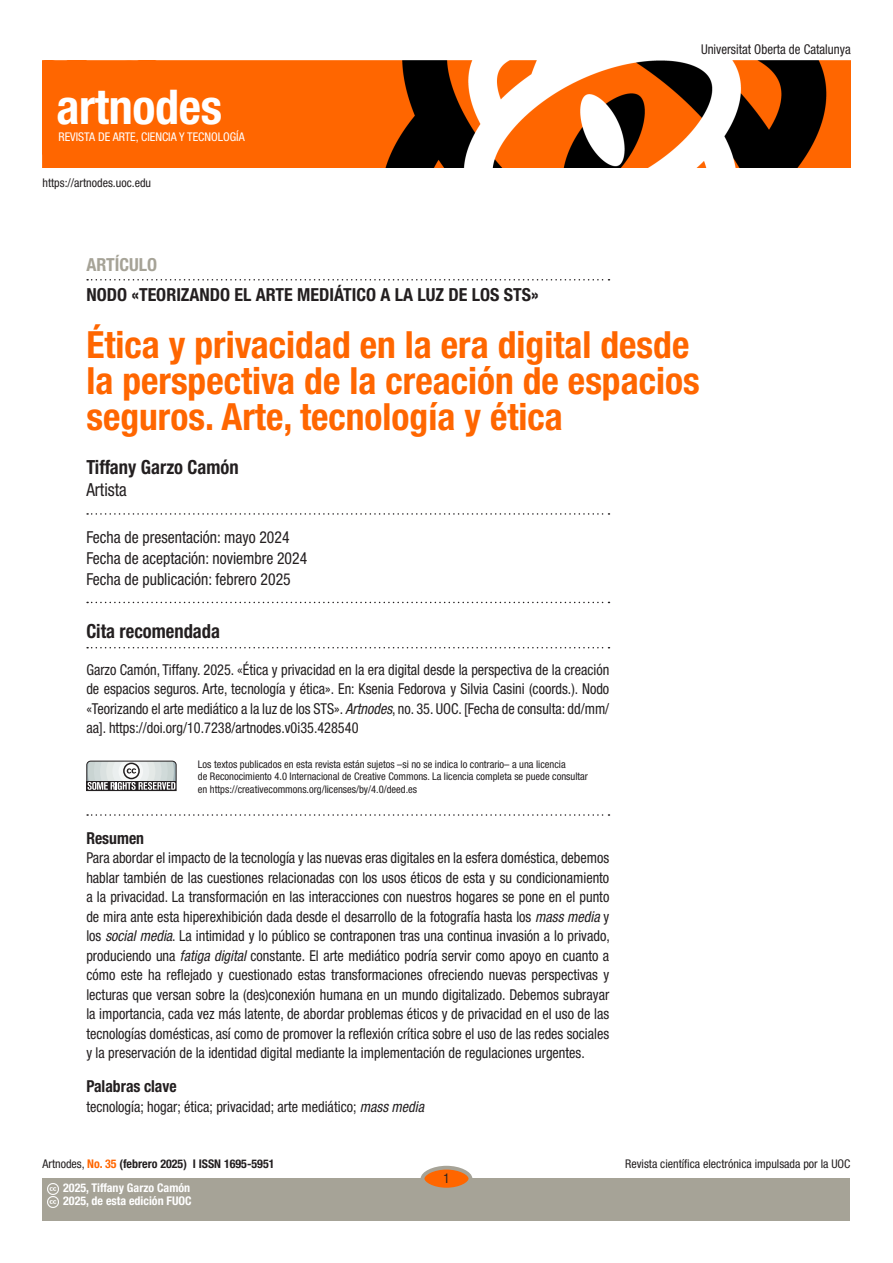
<style>
.page{position:relative;width:893px;height:1263px;background:#fff}
.page>*{position:absolute;margin:0;border:0;box-sizing:border-box;transform-origin:0 0}
.t1{font:700 condensed 48px "Helvetica Neue LT Std";letter-spacing:-.005em;color:#fff}
._01_titulo{font:700 condensed 37.5px/36px "Helvetica Neue LT Std";color:#f60}
._01_autor{font:700 condensed 19.5px "Helvetica Neue LT Std";color:#231f20;scale:.95 1}
._04_cita_recomendada{font:700 condensed 19.5px "Helvetica Neue LT Std";color:#231f20;scale:.95 1}
._01_nodo{font:700 condensed 18px "Helvetica Neue LT Std";color:#231f20}
._01_articulo{font:700 condensed 18px "Helvetica Neue LT Std";color:#a6a397}
._01_universidad_filete{font:condensed 18px "Helvetica Neue LT Std";color:#231f20;scale:.95 1}
._01_fecha{font:condensed 16.5px "Helvetica Neue LT Std";color:#231f20;scale:.95 1}
._01_fecha_filete{font:condensed 16.5px "Helvetica Neue LT Std";color:#231f20;scale:.95 1}
._01_palabras_clave{font:700 condensed 16.5px "Helvetica Neue LT Std";color:#231f20;scale:.95 1}
._01_resumen{font:700 condensed 16.5px "Helvetica Neue LT Std";color:#231f20;scale:.95 1}
._02_texto_resumen_sangria_dra{font:condensed 15px/19.5px "Helvetica Neue LT Std";color:#231f20;text-align:justify;scale:.95 1}
._02_texto_cita{font:condensed 15px/19.5px "Helvetica Neue LT Std";color:#231f20;text-align:justify;scale:.95 1}
._02_palabras_clave{font:condensed 15px "Helvetica Neue LT Std";color:#231f20;scale:.95 1}
.t2{font:condensed 13.5px "Helvetica Neue LT Std";color:#231f20;scale:.95 1}
.t3{font:condensed 12px "Helvetica Neue LT Std";color:#231f20}
.t4{font:700 condensed 12px/13.5px "Helvetica Neue LT Std";color:#fff}
.t5{font:700 condensed 12px "Helvetica Neue LT Std";color:#231f20}
.t6{font:condensed 12px "Helvetica Neue LT Std";color:#fff}
._01_copyright{font:condensed 10.5px/12.8px "Helvetica Neue LT Std";color:#231f20}
.s1{font-style:italic}
.s2{font-weight:400}
.s3{color:#f60}
</style>
<div class="page">
<div style="left:43px;top:1178px;width:807px;height:42px;background:#a6a397"></div>
<div style="left:422px;top:1168px;width:48px;height:21px;background:#f60;border-radius:50%"></div>
<div style="left:421px;top:1166px;width:51px;height:25px;border:4px solid #a6a397;border-radius:50%"></div>
<img style="left:43px;top:61px;width:807px;height:106px">
<svg style="left:47px;top:1183px;width:11px;height:25px"></svg>
<svg style="left:87px;top:279px;width:522px;height:1px"></svg>
<svg style="left:87px;top:513px;width:522px;height:2px"></svg>
<svg style="left:87px;top:602px;width:522px;height:1px"></svg>
<svg style="left:87px;top:647px;width:522px;height:1px"></svg>
<svg style="left:87px;top:814px;width:522px;height:2px"></svg>
<svg style="left:86px;top:761px;width:91px;height:30px;background:#b1b4b4"></svg>
<h1 class="t1" style="left:56px;top:77px;width:167px">artnodes</h1>
<p class="t6" style="left:58px;top:129px;width:188px">REVISTA DE ARTE, CIENCIA Y TECNOLOGÍA</p>
<p class="t3" style="left:43px;top:176px;width:110px">https://artnodes.uoc.edu</p>
<p class="t2" style="left:701px;top:42px;width:159px">Universitat Oberta de Catalunya</p>
<p class="_01_articulo" style="left:86px;top:253px;width:72px">ARTÍCULO</p>
<p class="_01_nodo" style="left:86px;top:283px;width:454px">NODO «TEORIZANDO EL ARTE MEDIÁTICO A LA LUZ DE LOS STS»</p>
<p class="_01_titulo" style="left:86px;top:326px;width:615px">Ética y privacidad en la era digital desde la perspectiva de la creación de espacios seguros. Arte, tecnología y ética</p>
<p class="_01_autor" style="left:86px;top:455px;width:162px">Tiffany Garzo Camón</p>
<h2 class="_01_universidad_filete" style="left:86px;top:479px;width:44px">Artista</h2>
<p class="_01_fecha" style="left:86px;top:527px;width:215px">Fecha de presentación: mayo 2024</p>
<p class="_01_fecha" style="left:86px;top:548px;width:234px">Fecha de aceptación: noviembre 2024</p>
<h2 class="_01_fecha_filete" style="left:86px;top:569px;width:217px">Fecha de publicación: febrero 2025</h2>
<p class="_04_cita_recomendada" style="left:86px;top:620px;width:142px">Cita recomendada</p>
<p class="_02_texto_cita" style="left:86px;top:660px;width:552px">Garzo Camón, Tiffany. 2025. «Ética y privacidad en la era digital desde la perspectiva de la creación de espacios seguros. Arte, tecnología y ética». En: Ksenia Fedorova y Silvia Casini (coords.). Nodo «Teorizando el arte mediático a la luz de los STS». <span class="s1">Artnodes</span>, no. 35. UOC. [Fecha de consulta: dd/mm/ aa]. https://doi.org/10.7238/artnodes.v0i35.428540</p>
<p class="_01_copyright" style="left:198px;top:757px;width:392px">Los textos publicados en esta revista están sujetos –si no se indica lo contrario– a una licencia<br>de Reconocimiento 4.0 Internacional de Creative Commons. La licencia completa se puede consultar en https://creativecommons.org/licenses/by/4.0/deed.es</p>
<p class="_01_resumen" style="left:86px;top:828px;width:62px">Resumen</p>
<h2 class="_02_texto_resumen_sangria_dra" style="left:86px;top:848px;width:552px">Para abordar el impacto de la tecnología y las nuevas eras digitales en la esfera doméstica, debemos hablar también de las cuestiones relacionadas con los usos éticos de esta y su condicionamiento a la privacidad. La transformación en las interacciones con nuestros hogares se pone en el punto de mira ante esta hiperexhibición dada desde el desarrollo de la fotografía hasta los <span class="s1">mass media</span> y los <span class="s1">social media</span>. La intimidad y lo público se contraponen tras una continua invasión a lo privado, produciendo una <span class="s1">fatiga digital</span> constante. El arte mediático podría servir como apoyo en cuanto a cómo este ha reflejado y cuestionado estas transformaciones ofreciendo nuevas perspectivas y lecturas que versan sobre la (des)conexión humana en un mundo digitalizado. Debemos subrayar la importancia, cada vez más latente, de abordar problemas éticos y de privacidad en el uso de las tecnologías domésticas, así como de promover la reflexión crítica sobre el uso de las redes sociales y la preservación de la identidad digital mediante la implementación de regulaciones urgentes.</h2>
<p class="_01_palabras_clave" style="left:86px;top:1076px;width:97px">Palabras clave</p>
<h2 class="_02_palabras_clave" style="left:86px;top:1097px;width:357px">tecnología; hogar; ética; privacidad; arte mediático; <span class="s1">mass media</span></h2>
<p class="t5" style="left:43px;top:1157px;width:234px"><span class="s2">Artnodes,</span> <span class="s3">No. 35</span> (febrero 2025) I ISSN 1695-5951</p>
<p class="t3" style="left:625px;top:1157px;width:227px">Revista científica electrónica impulsada por la UOC</p>
<p class="t4" style="left:63px;top:1181px;width:130px">2025, Tiffany Garzo Camón<br>2025, de esta edición FUOC</p>
<p class="t2" style="left:443px;top:1171px;width:8px">1</p>
</div>
